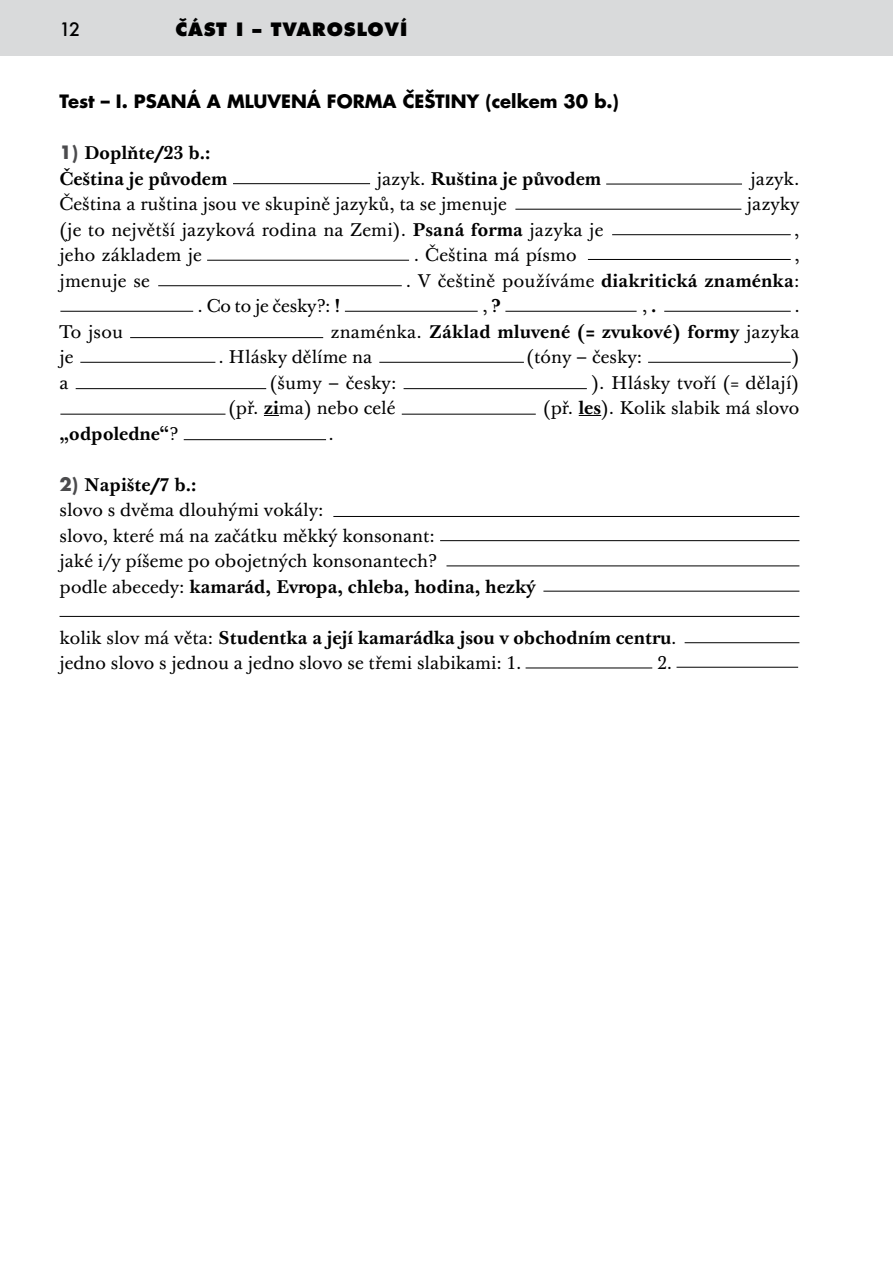
<style>
.page{position:relative;width:893px;height:1263px;background:#fff}
.page>*{position:absolute;margin:0;border:0;box-sizing:border-box;transform-origin:0 0}
.t1{font:18px/25.5px "Baskerville 10 Pro";color:#000}
.t2{font:700 18px/25.5px "Baskerville 10 Pro";color:#000}
.t3{font:700 18px "Futura Com";color:#000}
.t4{font:800 18px "Futura Com";letter-spacing:.05em;color:#000}
.t5{font:500 18px "Futura";color:#000}
.s1{font-family:"Futura Com";color:#4b4b4d}
.s2{font-weight:400}
.s3{font-weight:700}
.s4{font-family:"Futura Com";font-weight:700;color:#4b4b4d}
</style>
<div class="page">
<div style="left:0;top:0;width:893px;height:55px;background:#d9dadb"></div>
<svg style="left:264px;top:415px;width:15px;height:1px"></svg>
<svg style="left:579px;top:415px;width:22px;height:1px"></svg>
<hr style="left:333px;top:516px;width:466px;height:1px;background:#000">
<hr style="left:440px;top:540px;width:359px;height:1px;background:#000">
<hr style="left:446px;top:565px;width:353px;height:1px;background:#000">
<hr style="left:543px;top:591px;width:256px;height:1px;background:#000">
<hr style="left:685px;top:642px;width:114px;height:1px;background:#000">
<hr style="left:526px;top:668px;width:126px;height:1px;background:#000">
<hr style="left:676px;top:667px;width:122px;height:1px;background:#000">
<hr style="left:60px;top:616px;width:739px;height:1px;background:#000">
<hr style="left:207px;top:260px;width:202px;height:1px;background:#000">
<hr style="left:158px;top:285px;width:244px;height:1px;background:#000">
<hr style="left:60px;top:311px;width:133px;height:1px;background:#000">
<hr style="left:130px;top:337px;width:193px;height:1px;background:#000">
<hr style="left:379px;top:362px;width:145px;height:1px;background:#000">
<hr style="left:648px;top:362px;width:143px;height:1px;background:#000">
<hr style="left:404px;top:388px;width:183px;height:1px;background:#000">
<hr style="left:402px;top:414px;width:134px;height:1px;background:#000">
<hr style="left:184px;top:439px;width:142px;height:1px;background:#000">
<hr style="left:60px;top:414px;width:165px;height:1px;background:#000">
<hr style="left:76px;top:388px;width:190px;height:1px;background:#000">
<hr style="left:80px;top:362px;width:135px;height:1px;background:#000">
<hr style="left:233px;top:183px;width:137px;height:1px;background:#000">
<hr style="left:606px;top:184px;width:136px;height:1px;background:#000">
<hr style="left:515px;top:209px;width:226px;height:1px;background:#000">
<hr style="left:612px;top:234px;width:179px;height:1px;background:#000">
<hr style="left:588px;top:259px;width:203px;height:1px;background:#000">
<hr style="left:664px;top:311px;width:127px;height:1px;background:#000">
<hr style="left:505px;top:311px;width:132px;height:1px;background:#000">
<hr style="left:345px;top:311px;width:133px;height:1px;background:#000">
<p class="t5" style="left:60px;top:17px;width:22px">12</p>
<p class="t4" style="left:176px;top:17px;width:233px">ČÁST I – TVAROSLOVÍ</p>
<p class="t3" style="left:60px;top:87px;width:561px">Test – I. PSANÁ A MLUVENÁ FORMA ČEŠTINY (celkem 30 b.)</p>
<p class="t2" style="left:60px;top:141px;width:169px"><span class="s1">1)</span> Doplňte/23 b.:<br>Čeština je původem</p>
<p class="t2" style="left:377px;top:167px;width:226px"><span class="s2">jazyk.</span> Ruština je původem</p>
<p class="t1" style="left:751px;top:167px;width:50px">jazyk.</p>
<p class="t1" style="left:60px;top:192px;width:449px">Čeština a ruština jsou ve skupině jazyků, ta se jmenuje</p>
<p class="t1" style="left:747px;top:192px;width:54px">jazyky</p>
<p class="t1" style="left:60px;top:218px;width:545px">(je to největší jazyková rodina na Zemi). <span class="s3">Psaná forma</span> jazyka je</p>
<p class="t1" style="left:794px;top:218px;width:7px">,</p>
<p class="t1" style="left:60px;top:243px;width:144px">jeho základem je</p>
<p class="t1" style="left:414px;top:243px;width:164px">. Čeština má písmo</p>
<p class="t1" style="left:794px;top:243px;width:7px">,</p>
<p class="t1" style="left:60px;top:269px;width:92px">jmenuje se</p>
<p class="t1" style="left:406px;top:269px;width:395px">. V češtině používáme <span class="s3">diakritická znaménka</span>:</p>
<p class="t1" style="left:198px;top:294px;width:145px">. Co to je česky?: <span class="s3">!</span></p>
<p class="t1" style="left:483px;top:294px;width:20px">, <span class="s3">?</span></p>
<p class="t1" style="left:642px;top:294px;width:16px">, <span class="s3">.</span></p>
<p class="t1" style="left:794px;top:294px;width:7px">.</p>
<p class="t1" style="left:60px;top:320px;width:65px">To jsou</p>
<p class="t2" style="left:330px;top:320px;width:471px"><span class="s2">znaménka.</span> Základ mluvené (= zvukové) formy <span class="s2">jazyka</span></p>
<p class="t1" style="left:60px;top:345px;width:16px">je</p>
<p class="t1" style="left:218px;top:345px;width:155px">. Hlásky dělíme na</p>
<p class="t1" style="left:527px;top:345px;width:117px">(tóny – česky:</p>
<p class="t1" style="left:792px;top:345px;width:9px">)</p>
<p class="t1" style="left:60px;top:371px;width:11px">a</p>
<p class="t1" style="left:270px;top:371px;width:128px">(šumy – česky:</p>
<p class="t1" style="left:591px;top:371px;width:209px">). Hlásky tvoří (= dělají)</p>
<p class="t1" style="left:228px;top:396px;width:169px">(př. <span class="s3">zi</span>ma) nebo celé</p>
<p class="t1" style="left:543px;top:396px;width:258px">(př. <span class="s3">les</span>). Kolik slabik má slovo</p>
<p class="t2" style="left:60px;top:422px;width:120px">„odpoledne“<span class="s2">?</span></p>
<p class="t1" style="left:328px;top:422px;width:7px">.</p>
<p class="t1" style="left:60px;top:473px;width:478px"><span class="s4">2)</span> <span class="s3">Napište/7 b.:<br></span>slovo s dvěma dlouhými vokály:<br>slovo, které má na začátku měkký konsonant:<br>jaké i/y píšeme po obojetných konsonantech?<br>podle abecedy: <span class="s3">kamarád, Evropa, chleba, hodina, hezký</span></p>
<p class="t1" style="left:60px;top:626px;width:619px">kolik slov má věta: <span class="s3">Studentka a její kamarádka jsou v obchodním centru</span>. jedno slovo s jednou a jedno slovo se třemi slabikami: 1.</p>
<p class="t1" style="left:657px;top:651px;width:16px">2.</p>
</div>
